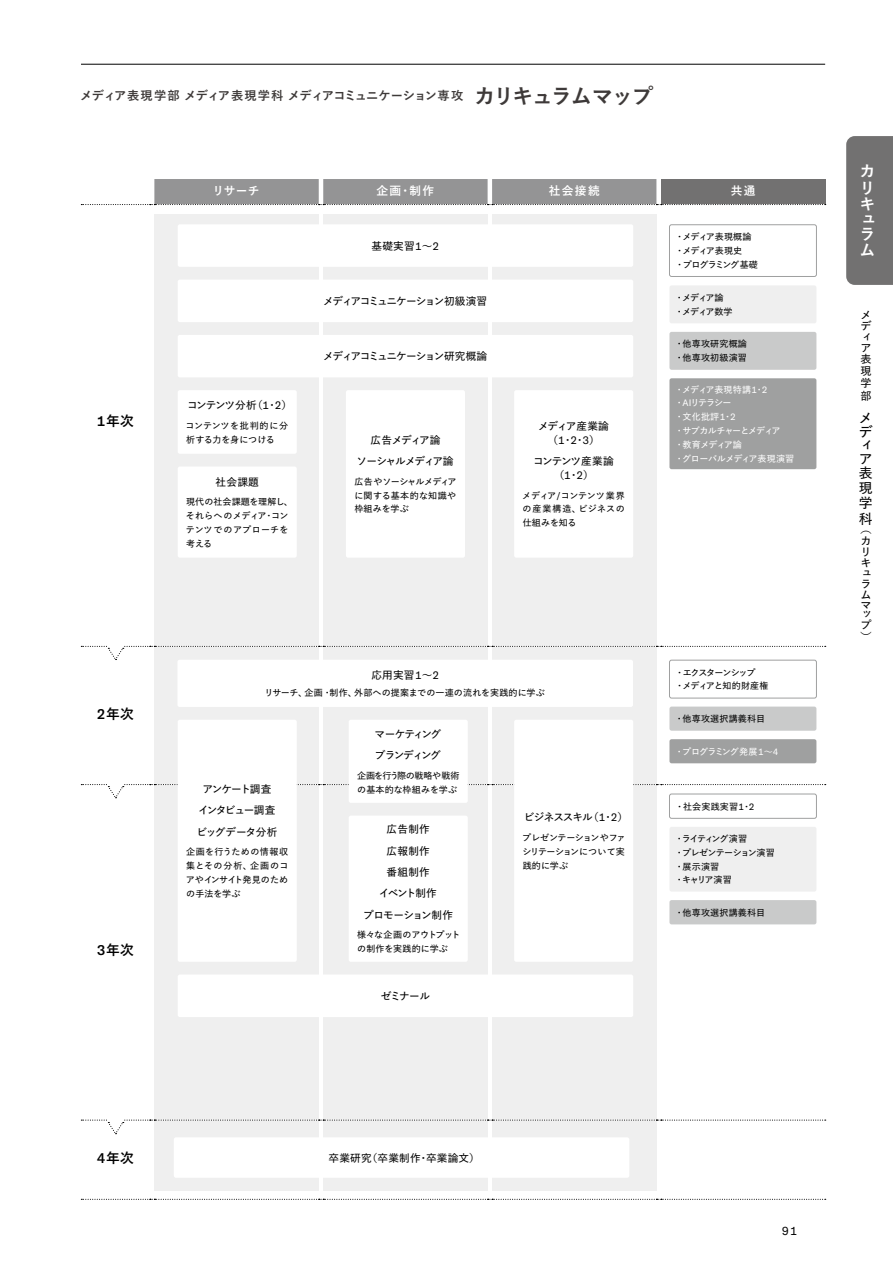
<style>
.page{position:relative;width:893px;height:1263px;background:#fff}
.page>*{position:absolute;margin:0;border:0;box-sizing:border-box;transform-origin:0 0}
.t1{font:700 15.9px/16.4px "Yu Go Pr 6 N";color:#fff}
.t2{font:700 13.8px "Yu Go Pr 6 N";letter-spacing:.02em;color:#000}
.t3{font:600 13.8px/13.6px "Yu Go Pr 6 N";color:#000}
.t4{font:700 12.15px "Yu Go Pr 6 N";letter-spacing:-.02em;color:#3e3a39}
.t5{font:700 11.7px "Yu Go Pr 6 N";letter-spacing:.12em;color:#fff}
.t6{font:11.7px "GT America";color:#000}
.t7{font:600 11.1px/11.6px "Yu Go Pr 6 N";color:#000}
.t8{font:600 10.65px/21.3px "Yu Go Pr 6 N";letter-spacing:-.105em;color:#000;text-align:center}
.t9{font:600 10.65px/21.3px "Yu Go Pr 6 N";color:#000;text-align:center}
.t10{font:600 10.65px "Yu Go Pr 6 N";letter-spacing:-.07em;color:#000}
.t11{font:600 10.65px/21.3px "Yu Go Pr 6 N";letter-spacing:-.1em;color:#000;text-align:center}
.t12{font:600 10.65px "Yu Go Pr 6 N";letter-spacing:.02em;color:#000}
.t13{font:600 10.65px/13.8px "Yu Go Pr 6 N";letter-spacing:-.05em;color:#000;text-align:center}
.t14{font:600 10.65px/21.3px "Yu Go Pr 6 N";letter-spacing:-.12em;color:#000}
.t15{font:600 10.65px "Yu Go Pr 6 N";letter-spacing:-.11em;color:#000}
.t16{font:600 10.65px "Yu Go Pr 6 N";letter-spacing:-.09em;color:#000}
.t17{font:600 9px/13.8px "Yu Go Pr 6 N";letter-spacing:.005em;color:#000;text-align:justify}
.t18{font:600 9px/13.8px "Yu Go Pr 6 N";letter-spacing:-.065em;color:#fff}
.t19{font:600 9px/13.8px "Yu Go Pr 6 N";letter-spacing:-.065em;color:#000}
.t20{font:600 9px/13.8px "Yu Go Pr 6 N";letter-spacing:-.07em;color:#000}
.t21{font:600 9px/13.8px "Yu Go Pr 6 N";letter-spacing:-.015em;color:#000}
.t22{font:600 9px/13.8px "Yu Go Pr 6 N";letter-spacing:-.02em;color:#000}
.t23{font:600 9px/13.8px "Yu Go Pr 6 N";letter-spacing:-.105em;color:#000}
.t24{font:600 9px/13.8px "Yu Go Pr 6 N";letter-spacing:-.1em;color:#000}
.t25{font:600 9px "Yu Go Pr 6 N";letter-spacing:-.095em;color:#fff}
.s1{font-size:21.3px}
.s2{font-family:"GT America";font-weight:500;font-size:14.1px}
.s3{font-family:"GT America";font-weight:400;font-size:10.8px}
.s4{font-family:"GT America";font-weight:400;font-size:9.15px}
</style>
<div class="page">
<div style="left:846px;top:136px;width:47px;height:149px;background:#727171"></div>
<hr style="left:81px;top:64px;width:744px;height:1px;background:#000">
<div style="left:154px;top:214px;width:165px;height:977px;background:#efefef"></div>
<div style="left:492px;top:214px;width:165px;height:977px;background:#efefef"></div>
<div style="left:323px;top:214px;width:165px;height:977px;background:#efefef"></div>
<svg style="left:81px;top:1199px;width:745px;height:1px"></svg>
<svg style="left:81px;top:179px;width:745px;height:26px;background:#999899"></svg>
<svg style="left:81px;top:642px;width:745px;height:18px"></svg>
<svg style="left:81px;top:780px;width:745px;height:18px"></svg>
<svg style="left:81px;top:1116px;width:745px;height:18px"></svg>
<div style="left:669px;top:224px;width:148px;height:53px;border:1px solid #9fa0a0;border-radius:2px"></div>
<div style="left:669px;top:285px;width:147px;height:38px;background:#efefef;border-radius:2px"></div>
<div style="left:669px;top:332px;width:147px;height:38px;background:#c9caca;border-radius:2px"></div>
<div style="left:669px;top:378px;width:147px;height:91px;background:#9fa0a0;border-radius:2px"></div>
<div style="left:178px;top:224px;width:455px;height:43px;background:#fff;border-radius:2px"></div>
<div style="left:178px;top:280px;width:455px;height:42px;background:#fff;border-radius:2px"></div>
<div style="left:178px;top:335px;width:455px;height:42px;background:#fff;border-radius:2px"></div>
<div style="left:174px;top:1137px;width:455px;height:41px;background:#fff;border-radius:2px"></div>
<div style="left:178px;top:390px;width:119px;height:64px;background:#fff;border-radius:2px"></div>
<div style="left:346px;top:390px;width:119px;height:168px;background:#fff;border-radius:2px"></div>
<div style="left:514px;top:390px;width:119px;height:168px;background:#fff;border-radius:2px"></div>
<div style="left:178px;top:466px;width:119px;height:92px;background:#fff;border-radius:2px"></div>
<div style="left:669px;top:660px;width:148px;height:38px;border:1px solid #9fa0a0;border-radius:2px"></div>
<div style="left:669px;top:707px;width:147px;height:24px;background:#c9caca;border-radius:2px"></div>
<div style="left:669px;top:739px;width:147px;height:24px;background:#9fa0a0;border-radius:2px"></div>
<div style="left:669px;top:827px;width:147px;height:64px;background:#efefef;border-radius:2px"></div>
<div style="left:669px;top:794px;width:147px;height:24px;background:#fff;border-radius:2px"></div>
<div style="left:669px;top:793px;width:148px;height:26px;border:1px solid #9fa0a0;border-radius:2px"></div>
<div style="left:669px;top:900px;width:147px;height:24px;background:#c9caca;border-radius:2px"></div>
<div style="left:178px;top:974px;width:455px;height:43px;background:#fff;border-radius:2px"></div>
<div style="left:177px;top:660px;width:456px;height:47px;background:#fff;border-radius:2px"></div>
<div style="left:178px;top:720px;width:119px;height:242px;background:#fff;border-radius:2px"></div>
<div style="left:349px;top:720px;width:119px;height:83px;background:#fff;border-radius:2px"></div>
<div style="left:349px;top:816px;width:119px;height:146px;background:#fff;border-radius:2px"></div>
<div style="left:514px;top:720px;width:119px;height:242px;background:#fff;border-radius:2px"></div>
<h3 class="t4" style="left:80px;top:89px;width:575px">メディア表現学部メディア表現学科メディアコミュニケーション専攻 <span class="s1">カリキュラムマップ</span></h3>
<h2 class="t2" style="left:97px;top:413px;width:39px"><span class="s2">1</span>年次</h2>
<h2 class="t2" style="left:97px;top:706px;width:39px"><span class="s2">2</span>年次</h2>
<h2 class="t2" style="left:97px;top:943px;width:39px"><span class="s2">3</span>年次</h2>
<p class="t5" style="left:213px;top:184px;width:49px">リサーチ</p>
<p class="t5" style="left:377px;top:184px;width:59px">企画・制作</p>
<p class="t5" style="left:549px;top:184px;width:52px">社会接続</p>
<p class="t5" style="left:731px;top:184px;width:26px">共通</p>
<p class="t10" style="left:372px;top:236px;width:69px">基礎実習<span class="s3">1</span>～<span class="s3">2</span></p>
<p class="t8" style="left:323px;top:289px;width:166px">メディアコミュニケーション初級演習</p>
<p class="t15" style="left:187px;top:395px;width:106px">コンテンツ分析（<span class="s3">1</span>・<span class="s3">2</span>）</p>
<p class="t22" style="left:186px;top:418px;width:104px">コンテンツを批判的に分析する力を身につける</p>
<p class="t10" style="left:216px;top:472px;width:45px">社会課題</p>
<p class="t17" style="left:186px;top:494px;width:108px;text-align:left">現代の社会課題を理解し、それらへのメディア・コンテンツでのアプローチを考える</p>
<p class="t8" style="left:323px;top:344px;width:166px">メディアコミュニケーション研究概論</p>
<p class="t11" style="left:357px;top:428px;width:99px">広告メディア論<br>ソーシャルメディア論</p>
<p class="t17" style="left:354px;top:473px;width:104px">広告やソーシャルメディアに関する基本的な知識や枠組みを学ぶ</p>
<p class="t13" style="left:538px;top:418px;width:72px">メディア産業論（<span class="s3">1</span>・<span class="s3">2</span>・<span class="s3">3</span>）</p>
<p class="t8" style="left:533px;top:453px;width:82px;line-height:13.8px">コンテンツ産業論（<span class="s3">1</span>・<span class="s3">2</span>）</p>
<p class="t17" style="left:522px;top:487px;width:104px">メディア<span class="s4">/</span>コンテンツ業界の産業構造、ビジネスの仕組みを知る</p>
<p class="t10" style="left:371px;top:665px;width:69px">応用実習<span class="s3">1</span>～<span class="s3">2</span></p>
<p class="t17" style="left:265px;top:685px;width:282px">リサーチ、企画・制作、外部への提案までの一連の流れを実践的に学ぶ</p>
<p class="t8" style="left:196px;top:777px;width:83px">アンケート調査インタビュー調査ビッグデータ分析</p>
<p class="t17" style="left:186px;top:844px;width:104px">企画を行うための情報収集とその分析、企画のコアやインサイト発見のための手法を学ぶ</p>
<p class="t14" style="left:374px;top:722px;width:68px">マーケティングブランディング</p>
<p class="t21" style="left:357px;top:768px;width:104px">企画を行う際の戦略や戦術の基本的な枠組みを学ぶ</p>
<p class="t9" style="left:363px;top:817px;width:91px">広告制作<br>広報制作<br>番組制作<br>イベント制作<br>プロモーション制作</p>
<p class="t17" style="left:357px;top:927px;width:105px">様々な企画のアウトプットの制作を実践的に学ぶ</p>
<p class="t10" style="left:381px;top:986px;width:51px">ゼミナール</p>
<p class="t16" style="left:524px;top:807px;width:106px">ビジネススキル（<span class="s3">1</span>・<span class="s3">2</span>）</p>
<p class="t17" style="left:522px;top:830px;width:105px">プレゼンテーションやファシリテーションについて実践的に学ぶ</p>
<p class="t20" style="left:675px;top:229px;width:84px">・メディア表現概論・メディア表現史<br>・プログラミング基礎</p>
<p class="t24" style="left:675px;top:290px;width:59px">・メディア論・メディア数学</p>
<p class="t17" style="left:675px;top:336px;width:74px">・他専攻研究概論・他専攻初級演習</p>
<p class="t18" style="left:675px;top:381px;width:121px">・メディア表現特講<span class="s4">1</span>・<span class="s4">2<br></span>・<span class="s4">AI</span>リテラシー<br>・文化批評<span class="s4">1</span>・<span class="s4">2<br></span>・サブカルチャーとメディア<br>・教育メディア論<br>・グローバルメディア表現演習</p>
<p class="t23" style="left:675px;top:664px;width:95px">・エクスターンシップ<br>・メディアと知的財産権</p>
<p class="t17" style="left:675px;top:711px;width:92px">・他専攻選択講義科目</p>
<p class="t25" style="left:675px;top:743px;width:105px">・プログラミング発展<span class="s4">1</span>～<span class="s4">4</span></p>
<p class="t17" style="left:675px;top:798px;width:81px">・社会実践実習<span class="s4">1</span>・<span class="s4">2</span></p>
<p class="t19" style="left:675px;top:830px;width:102px">・ライティング演習<br>・プレゼンテーション演習・展示演習<br>・キャリア演習</p>
<p class="t17" style="left:675px;top:904px;width:92px">・他専攻選択講義科目</p>
<h2 class="t2" style="left:97px;top:1150px;width:39px"><span class="s2">4</span>年次</h2>
<p class="t12" style="left:329px;top:1148px;width:153px">卒業研究（卒業制作・卒業論文）</p>
<p class="t6" style="left:782px;top:1224px;width:17px">91</p>
<h1 class="t1" style="left:859px;top:164px;width:16px">カリキ</h1>
<h1 class="t1" style="left:859px;top:211px;width:16px;line-height:15.6px;text-align:justify">ュラム</h1>
<p class="t7" style="left:860px;top:307px;width:13px">メディア表現学部</p>
<h2 class="t3" style="left:859px;top:409px;width:15px">メディア</h2>
<h2 class="t3" style="left:859px;top:464px;width:15px;line-height:15.1px;text-align:justify">表現学科</h2>
<p class="t7" style="left:860px;top:522px;width:12px">（カリキ</p>
<p class="t7" style="left:860px;top:567px;width:12px;line-height:10.4px;text-align:justify">ュラムマッ</p>
<p class="t7" style="left:860px;top:618px;width:13px">プ）</p>
</div>
